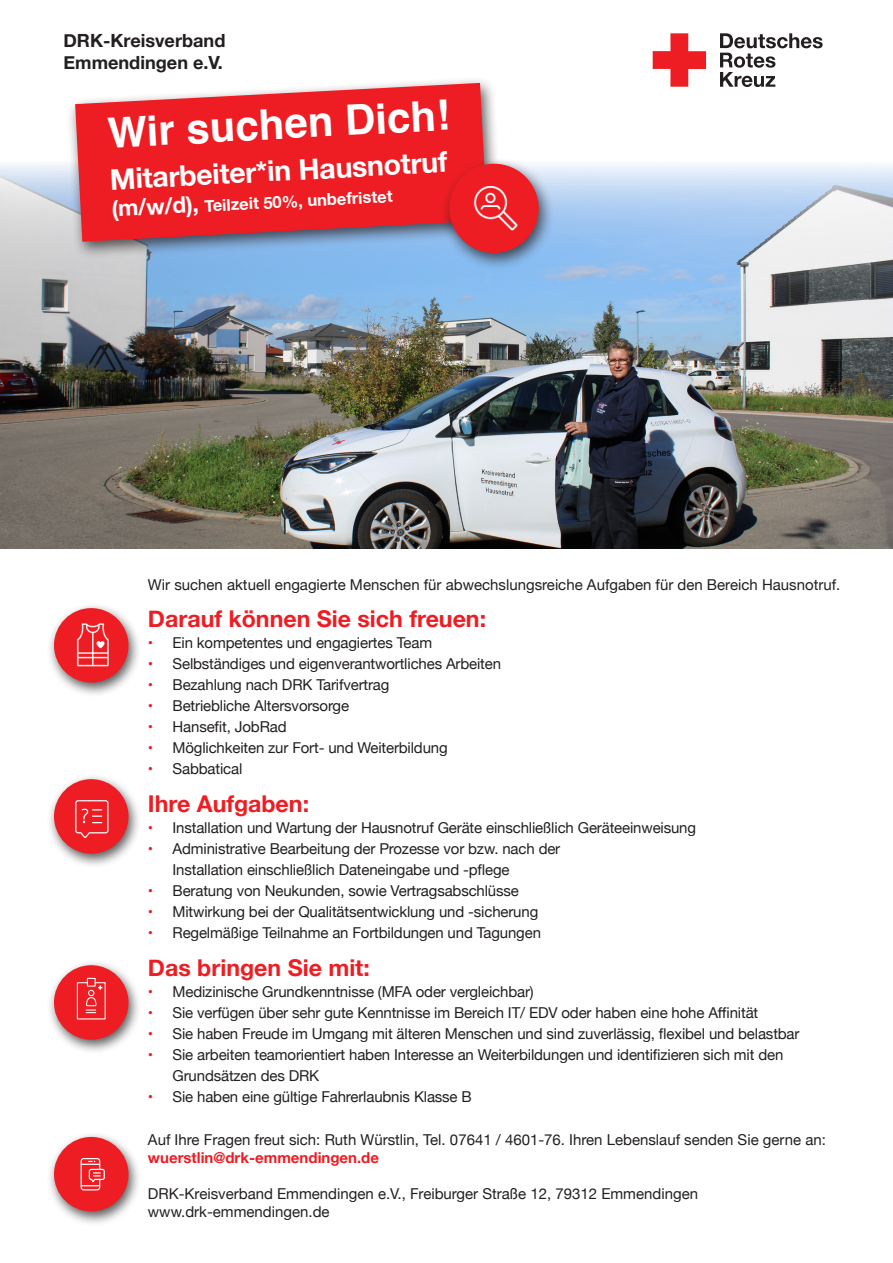
<style>
.page{position:relative;width:893px;height:1263px;background:#fff}
.page>*{position:absolute;margin:0;border:0;box-sizing:border-box;transform-origin:0 0}
.t1{font:700 42px "Helvetica";color:#fff}
.t2{font:700 28.5px "Helvetica Neue";color:#fff}
.Fließtext_Hervorhebung_Rot_8_10_pt{font:700 23.1px "Helvetica Neue";color:#ee1d23}
.Fließtext_11_14_pt{font:700 18.15px "Helvetica Neue";color:#231f20}
.t3{font:700 16.5px "Helvetica Neue";color:#fff}
.Aufzählung_8_10_pt{font:15px/21px "Helvetica Neue";letter-spacing:-.01em;color:#231f20}
.s1{font-size:22.5px}
.s2{color:#ee1d23}
.s3{font-weight:700;color:#ee1d23}
</style>
<div class="page">
<img style="left:0;top:164px;width:893px;height:385px">
<div style="left:66px;top:76px;width:437px;height:183px;background:#231f20;opacity:.75"></div>
<svg style="left:75px;top:83px;width:412px;height:159px;background:#e6343b"></svg>
<div style="left:46px;top:959px;width:96px;height:96px;background:#231f20;opacity:.75"></div>
<div style="left:54px;top:965px;width:75px;height:75px;background:#ee1d23;border-radius:50%"></div>
<svg style="left:76px;top:977px;width:30px;height:43px"></svg>
<div style="left:46px;top:1131px;width:96px;height:96px;background:#231f20;opacity:.75"></div>
<div style="left:54px;top:1137px;width:75px;height:74px;background:#ee1d23;border-radius:50%"></div>
<svg style="left:80px;top:1158px;width:25px;height:33px"></svg>
<div style="left:46px;top:602px;width:96px;height:96px;background:#231f20;opacity:.75"></div>
<div style="left:54px;top:608px;width:75px;height:75px;background:#ee1d23;border-radius:50%"></div>
<img style="left:60px;top:613px;width:65px;height:65px">
<div style="left:46px;top:773px;width:96px;height:96px;background:#231f20;opacity:.75"></div>
<div style="left:54px;top:779px;width:75px;height:75px;background:#ee1d23;border-radius:50%"></div>
<svg style="left:75px;top:800px;width:34px;height:38px"></svg>
<div style="left:440px;top:157px;width:114px;height:114px;background:#231f20;opacity:.75"></div>
<div style="left:449px;top:164px;width:90px;height:89px;background:#ee1d23;border-radius:50%"></div>
<img style="left:451px;top:164px;width:89px;height:78px">
<svg style="left:720px;top:33px;width:103px;height:54px"></svg>
<svg style="left:653px;top:33px;width:53px;height:54px"></svg>
<p class="Fließtext_11_14_pt" style="left:64px;top:26px;width:163px">DRK-Kreisverband</p>
<p class="Fließtext_11_14_pt" style="left:64px;top:48px;width:161px">Emmendingen e.V.</p>
<p class="t1" style="left:106px;top:107px;width:344px;rotate:-3deg">Wir suchen Dich!</p>
<p class="t2" style="left:109px;top:157px;width:339px;rotate:-3deg">Mitarbeiter*in Hausnotruf</p>
<p class="t3" style="left:111px;top:198px;width:283px;rotate:-3deg"><span class="s1">(m/w/d),</span> Teilzeit 50%, unbefristet</p>
<p class="Aufzählung_8_10_pt" style="left:148px;top:575px;width:694px">Wir suchen aktuell engagierte Menschen für abwechslungsreiche Aufgaben für den Bereich Hausnotruf.</p>
<p class="Fließtext_Hervorhebung_Rot_8_10_pt" style="left:148px;top:601px;width:340px">Darauf können Sie sich freuen:</p>
<p class="Aufzählung_8_10_pt" style="left:148px;top:633px;width:286px"><span class="s2">•</span> Ein kompetentes und engagiertes Team</p>
<p class="Aufzählung_8_10_pt" style="left:148px;top:654px;width:355px"><span class="s2">•</span> Selbständiges und eigenverantwortliches Arbeiten</p>
<p class="Aufzählung_8_10_pt" style="left:148px;top:675px;width:243px"><span class="s2">•</span> Bezahlung nach DRK Tarifvertrag</p>
<p class="Aufzählung_8_10_pt" style="left:148px;top:696px;width:203px"><span class="s2">•</span> Betriebliche Altersvorsorge</p>
<p class="Aufzählung_8_10_pt" style="left:148px;top:717px;width:140px"><span class="s2">•</span> Hansefit, JobRad</p>
<p class="Aufzählung_8_10_pt" style="left:148px;top:738px;width:301px"><span class="s2">•</span> Möglichkeiten zur Fort- und Weiterbildung</p>
<p class="Aufzählung_8_10_pt" style="left:148px;top:759px;width:96px"><span class="s2">•</span> Sabbatical</p>
<p class="Fließtext_Hervorhebung_Rot_8_10_pt" style="left:148px;top:785px;width:163px">Ihre Aufgaben:</p>
<p class="Aufzählung_8_10_pt" style="left:148px;top:818px;width:550px"><span class="s2">•</span> Installation und Wartung der Hausnotruf Geräte einschließlich Geräteeinweisung</p>
<p class="Aufzählung_8_10_pt" style="left:173px;top:839px;width:389px;text-indent:-25px"><span class="s2">•</span> Administrative Bearbeitung der Prozesse vor bzw. nach der<br>Installation einschließlich Dateneingabe und -pflege</p>
<p class="Aufzählung_8_10_pt" style="left:148px;top:881px;width:372px"><span class="s2">•</span> Beratung von Neukunden, sowie Vertragsabschlüsse</p>
<p class="Aufzählung_8_10_pt" style="left:148px;top:902px;width:392px"><span class="s2">•</span> Mitwirkung bei der Qualitätsentwicklung und -sicherung</p>
<p class="Aufzählung_8_10_pt" style="left:148px;top:923px;width:395px"><span class="s2">•</span> Regelmäßige Teilnahme an Fortbildungen und Tagungen</p>
<p class="Fließtext_Hervorhebung_Rot_8_10_pt" style="left:148px;top:949px;width:223px">Das bringen Sie mit:</p>
<p class="Aufzählung_8_10_pt" style="left:148px;top:981px;width:387px"><span class="s2">•</span> Medizinische Grundkenntnisse (MFA oder vergleichbar)</p>
<p class="Aufzählung_8_10_pt" style="left:148px;top:1002px;width:612px"><span class="s2">•</span> Sie verfügen über sehr gute Kenntnisse im Bereich IT/ EDV oder haben eine hohe Affinität</p>
<p class="Aufzählung_8_10_pt" style="left:148px;top:1023px;width:653px"><span class="s2">•</span> Sie haben Freude im Umgang mit älteren Menschen und sind zuverlässig, flexibel und belastbar</p>
<p class="Aufzählung_8_10_pt" style="left:173px;top:1044px;width:612px;text-indent:-25px"><span class="s2">•</span> Sie arbeiten teamorientiert haben Interesse an Weiterbildungen und identifizieren sich mit den<br>Grundsätzen des DRK</p>
<p class="Aufzählung_8_10_pt" style="left:148px;top:1086px;width:325px"><span class="s2">•</span> Sie haben eine gültige Fahrerlaubnis Klasse B</p>
<p class="Aufzählung_8_10_pt" style="left:148px;top:1131px;width:679px;line-height:18px">Auf Ihre Fragen freut sich: Ruth Würstlin, Tel. 07641 / 4601-76. Ihren Lebenslauf senden Sie gerne an: <span class="s3">wuerstlin@drk-emmendingen.de</span></p>
<p class="Aufzählung_8_10_pt" style="left:148px;top:1185px;width:552px;line-height:18px">DRK-Kreisverband Emmendingen e.V., Freiburger Straße 12, 79312 Emmendingen www.drk-emmendingen.de</p>
</div>
